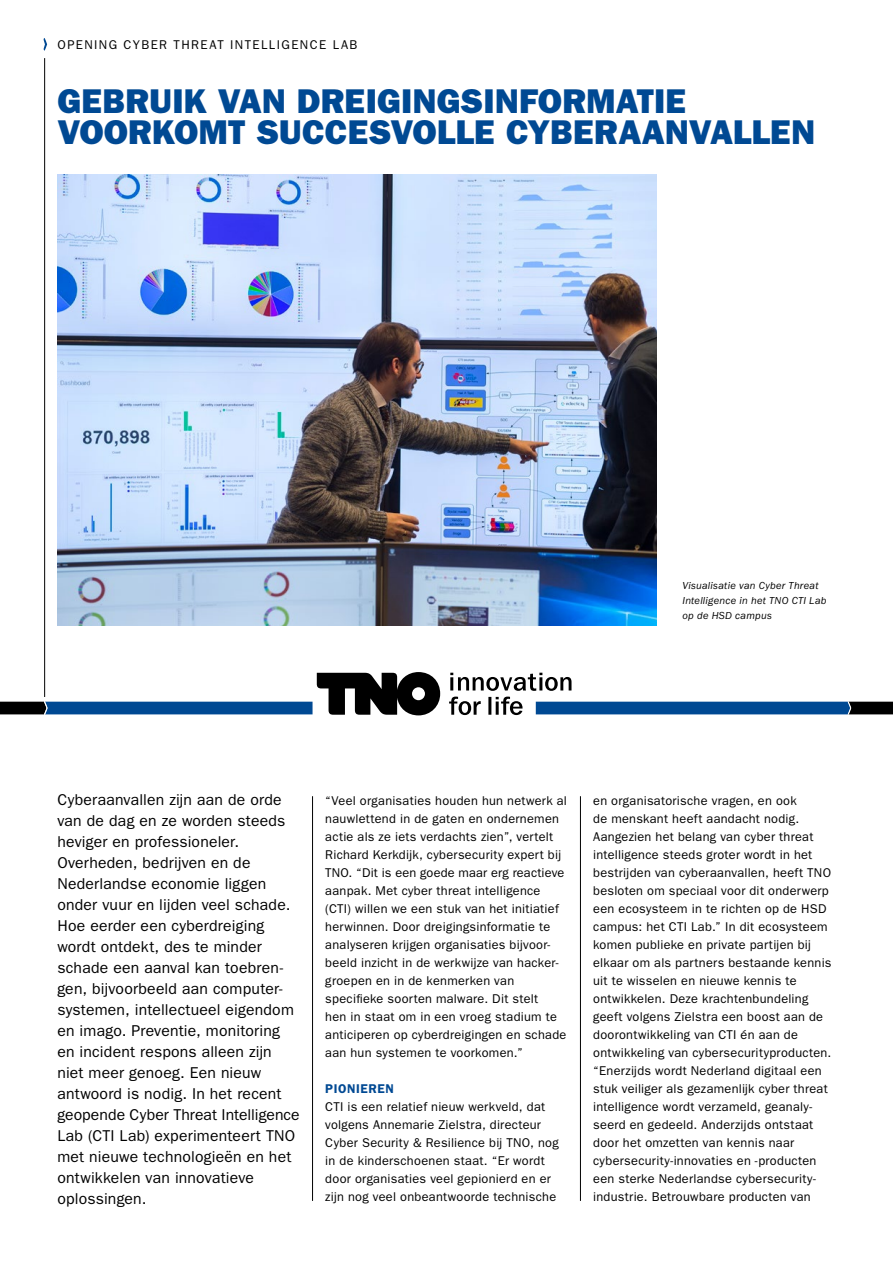
<style>
.page{position:relative;width:893px;height:1263px;background:#fff}
.page>*{position:absolute;margin:0;border:0;box-sizing:border-box;transform-origin:0 0}
.t1{font:34.5px/31px "ITC Franklin Gothic Std Hvy";letter-spacing:.005em;color:#004993}
.t2{font:15.75px/21px "ITC Franklin Gothic Std";letter-spacing:.01em;color:#000}
.t3{font:12.75px/18px "ITC Franklin Gothic Std";letter-spacing:.02em;color:#000}
.t4{font:12.75px "ITC Franklin Gothic Std";letter-spacing:.115em;color:#000}
.t5{font:600 12.75px "ITC Franklin Gothic Std";letter-spacing:.045em;color:#004993}
.t6{font:italic 10.5px/15px "ITC Franklin Gothic Std";letter-spacing:.025em;color:#000}
</style>
<div class="page">
<hr style="left:312px;top:796px;width:1px;height:405px;background:#000">
<hr style="left:580px;top:796px;width:1px;height:405px;background:#000">
<hr style="left:44px;top:58px;width:1px;height:639px;background:#000">
<img style="left:57px;top:175px;width:600px;height:450px">
<svg style="left:43px;top:38px;width:4px;height:13px"></svg>
<svg style="left:0;top:663px;width:893px;height:53px"></svg>
<p class="t4" style="left:57px;top:37px;width:302px">OPENING CYBER THREAT INTELLIGENCE LAB</p>
<h1 class="t1" style="left:57px;top:86px;width:759px">GEBRUIK VAN DREIGINGSINFORMATIE<br>VOORKOMT SUCCESVOLLE CYBERAANVALLEN</h1>
<p class="t6" style="left:682px;top:578px;width:145px">Visualisatie van Cyber Threat<br>Intelligence in het TNO CTI Lab op de HSD campus</p>
<p class="t2" style="left:57px;top:789px;width:244px">Cyberaanvallen zijn aan de orde van de dag en ze worden steeds heviger en professioneler.<br>Overheden, bedrijven en de<br>Nederlandse economie liggen onder vuur en lijden veel schade.<br>Hoe eerder een cyberdreiging wordt ontdekt, des te minder schade een aanval kan toebren&shy;gen, bijvoorbeeld aan computer&shy;systemen, intellectueel eigendom en imago. Preventie, monitoring en incident respons alleen zijn niet meer genoeg. Een nieuw antwoord is nodig. In het recent geopende Cyber Threat Intelligence<br>Lab (CTI Lab) experimenteert TNO met nieuwe technologieën en het ontwikkelen van innovatieve oplossingen.</p>
<p class="t3" style="left:325px;top:792px;width:243px">“Veel organisaties houden hun netwerk al nauwlettend in de gaten en ondernemen actie als ze iets verdachts zien”, vertelt Richard Kerkdijk, cybersecurity expert bij TNO. “Dit is een goede maar erg reactieve aanpak. Met cyber threat intelligence (CTI) willen we een stuk van het initiatief herwinnen. Door dreigingsinformatie te analyseren krijgen organisaties bijvoor&shy;beeld inzicht in de werkwijze van hacker&shy;groepen en in de kenmerken van specifieke soorten malware. Dit stelt<br>hen in staat om in een vroeg stadium te anticiperen op cyberdreigingen en schade aan hun systemen te voorkomen.”</p>
<p class="t5" style="left:325px;top:1081px;width:70px">PIONIEREN</p>
<p class="t3" style="left:325px;top:1098px;width:235px">CTI is een relatief nieuw werkveld, dat volgens Annemarie Zielstra, directeur Cyber Security &amp; Resilience bij TNO, nog in de kinderschoenen staat. “Er wordt door organisaties veel gepionierd en er zijn nog veel onbeantwoorde technische</p>
<p class="t3" style="left:593px;top:792px;width:240px">en organisatorische vragen, en ook<br>de menskant heeft aandacht nodig.<br>Aangezien het belang van cyber threat intelligence steeds groter wordt in het bestrijden van cyberaanvallen, heeft TNO besloten om speciaal voor dit onderwerp een ecosysteem in te richten op de HSD campus: het CTI Lab.” In dit ecosysteem komen publieke en private partijen bij elkaar om als partners bestaande kennis uit te wisselen en nieuwe kennis te ontwikkelen. Deze krachtenbundeling geeft volgens Zielstra een boost aan de doorontwikkeling van CTI én aan de ontwikkeling van cybersecurityproducten. “Enerzijds wordt Nederland digitaal een stuk veiliger als gezamenlijk cyber threat intelligence wordt verzameld, geanaly&shy;seerd en gedeeld. Anderzijds ontstaat door het omzetten van kennis naar cybersecurity-innovaties en -producten een sterke Nederlandse cybersecurity&shy;industrie. Betrouwbare producten van</p>
</div>
